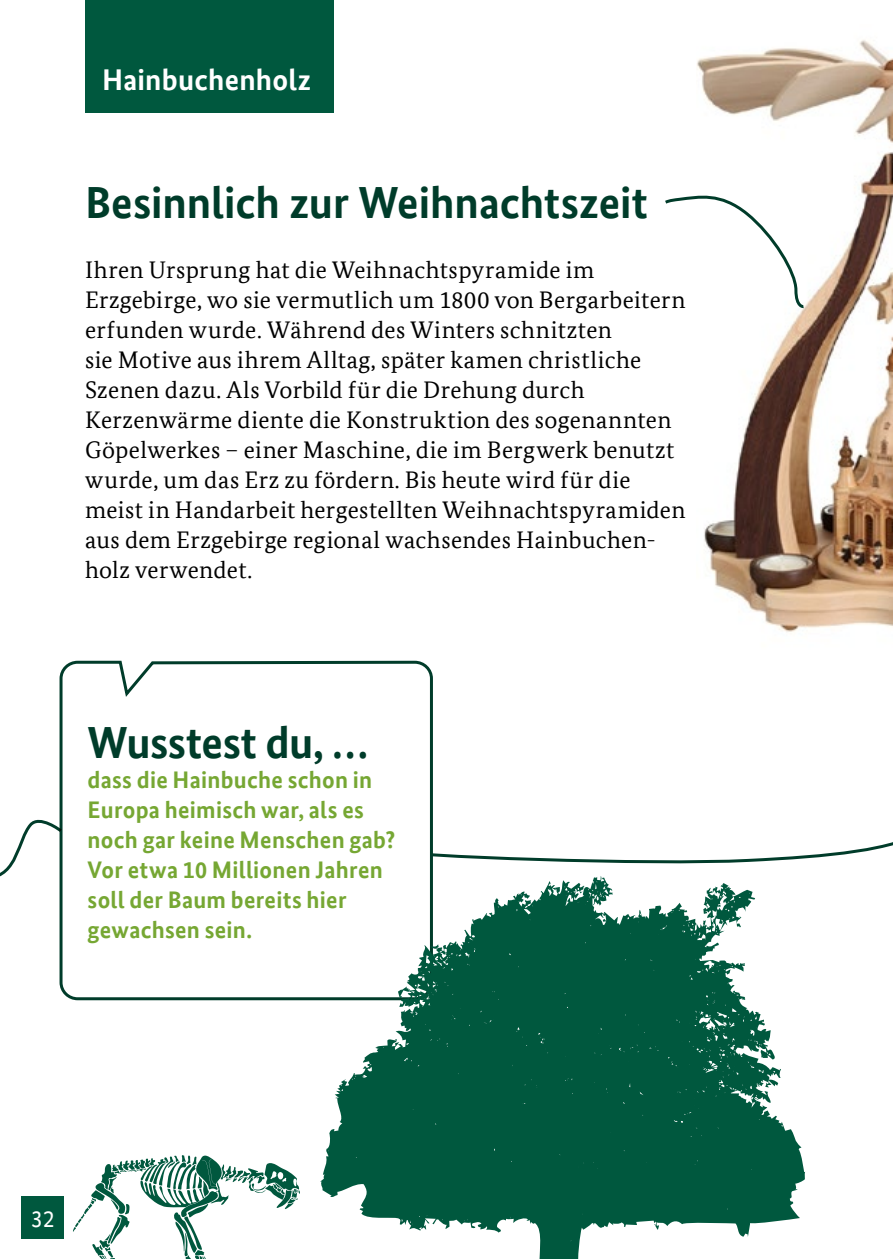
<style>
.page{position:relative;width:893px;height:1259px;background:#fff}
.page>*{position:absolute;margin:0;border:0;box-sizing:border-box;transform-origin:0 0}
.H3_Wusstest_du{font:700 45px "Bundes Sans Office";letter-spacing:-.005em;color:#003c2a}
.t1{font:700 30px "Bundes Sans Office";letter-spacing:.01em;color:#fff}
.p_Fließtext{font:24px/30px "Bundes Serif Office";letter-spacing:.015em;color:#000}
.p_Wussest_du_FLieß{font:700 24px/30px "Bundes Sans Office";letter-spacing:.01em;color:#76a733}
.t2{font:24px "Bundes Sans Office";color:#fff}
</style>
<div class="page">
<div style="left:85px;top:0;width:249px;height:112px;background:#00583e"></div>
<img style="left:697px;top:40px;width:195px;height:592px">
<svg style="left:434px;top:842px;width:459px;height:15px"></svg>
<svg style="left:665px;top:192px;width:139px;height:118px"></svg>
<svg style="left:59px;top:660px;width:375px;height:336px"></svg>
<svg style="left:0;top:814px;width:64px;height:75px"></svg>
<img style="left:66px;top:857px;width:755px;height:402px">
<div style="left:21px;top:1196px;width:43px;height:43px;background:#00583e"></div>
<p class="t1" style="left:102px;top:63px;width:211px">Hainbuchenholz</p>
<h3 class="H3_Wusstest_du" style="left:85px;top:176px;width:564px">Besinnlich zur Weihnachtszeit</h3>
<p class="p_Fließtext" style="left:85px;top:255px;width:602px">Ihren Ursprung hat die Weihnachtspyramide im Erzgebirge, wo sie vermutlich um 1800 von Bergarbeitern erfunden wurde. Während des Winters schnitzten<br>sie Motive aus ihrem Alltag, später kamen christliche Szenen dazu. Als Vorbild für die Drehung durch Kerzenwärme diente die Konstruktion des sogenannten Göpelwerkes – einer Maschine, die im Bergwerk benutzt wurde, um das Erz zu fördern. Bis heute wird für die meist in Handarbeit hergestellten Weihnachtspyramiden aus dem Erzgebirge regional wachsendes Hainbuchen&shy;holz verwendet.</p>
<h3 class="H3_Wusstest_du" style="left:88px;top:716px;width:282px">Wusstest du, …</h3>
<p class="p_Wussest_du_FLieß" style="left:88px;top:765px;width:309px">dass die Hainbuche schon in<br>Europa heimisch war, als es noch gar keine Menschen gab?<br>Vor etwa 10 Millionen Jahren soll der Baum bereits hier gewachsen sein.</p>
<p class="t2" style="left:31px;top:1205px;width:25px">32</p>
</div>
